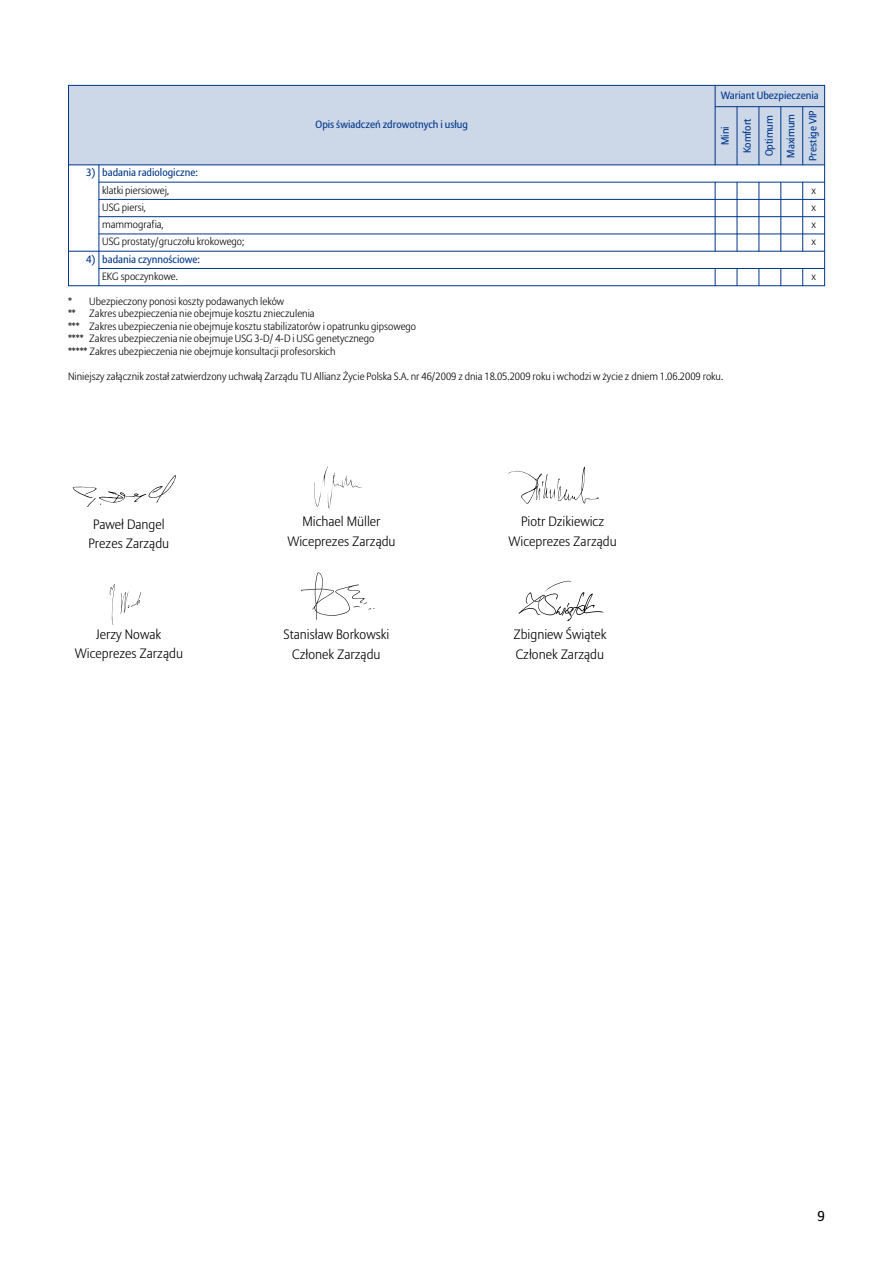
<style>
.page{position:relative;width:893px;height:1263px;background:#fff}
.page>*{position:absolute;margin:0;border:0;box-sizing:border-box;transform-origin:0 0}
.t1{font:14.25px "Allianz Sans CE";color:#000}
.t2{font:300 13.5px/19.5px "Allianz Sans CE";color:#000;text-align:center}
.t3{font:300 10.5px/12.6px "Allianz Sans CE";color:#000}
.t4{font:10.5px/21.9px "Allianz Sans CE";color:#00368a;text-align:center}
</style>
<div class="page">
<div style="left:68px;top:85px;width:647px;height:80px;background:#ccd7e8"></div>
<div style="left:715px;top:85px;width:110px;height:22px;background:#ccd7e8"></div>
<div style="left:715px;top:107px;width:22px;height:58px;background:#ccd7e8"></div>
<div style="left:737px;top:107px;width:22px;height:58px;background:#ccd7e8"></div>
<div style="left:759px;top:107px;width:22px;height:58px;background:#ccd7e8"></div>
<div style="left:781px;top:107px;width:22px;height:58px;background:#ccd7e8"></div>
<div style="left:803px;top:107px;width:22px;height:58px;background:#ccd7e8"></div>
<hr style="left:68px;top:85px;width:1px;height:201px;background:#00368a">
<hr style="left:99px;top:165px;width:1px;height:121px;background:#00368a">
<hr style="left:715px;top:85px;width:1px;height:80px;background:#00368a">
<hr style="left:715px;top:182px;width:1px;height:69px;background:#00368a">
<svg style="left:715px;top:269px;width:1px;height:16px"></svg>
<hr style="left:737px;top:106px;width:1px;height:59px;background:#00368a">
<hr style="left:737px;top:182px;width:1px;height:69px;background:#00368a">
<svg style="left:737px;top:269px;width:1px;height:16px"></svg>
<hr style="left:759px;top:106px;width:1px;height:59px;background:#00368a">
<hr style="left:759px;top:182px;width:1px;height:69px;background:#00368a">
<svg style="left:759px;top:269px;width:1px;height:16px"></svg>
<hr style="left:780px;top:106px;width:1px;height:59px;background:#00368a">
<hr style="left:780px;top:182px;width:1px;height:69px;background:#00368a">
<svg style="left:780px;top:269px;width:1px;height:16px"></svg>
<hr style="left:802px;top:106px;width:1px;height:59px;background:#00368a">
<hr style="left:802px;top:182px;width:1px;height:69px;background:#00368a">
<svg style="left:802px;top:269px;width:1px;height:16px"></svg>
<hr style="left:824px;top:85px;width:1px;height:201px;background:#00368a">
<hr style="left:68px;top:85px;width:757px;height:1px;background:#00368a">
<hr style="left:715px;top:106px;width:110px;height:1px;background:#00368a">
<hr style="left:68px;top:165px;width:757px;height:1px;background:#00368a">
<hr style="left:99px;top:182px;width:726px;height:1px;background:#00368a">
<hr style="left:99px;top:199px;width:726px;height:1px;background:#00368a">
<hr style="left:99px;top:216px;width:726px;height:1px;background:#00368a">
<hr style="left:99px;top:234px;width:726px;height:1px;background:#00368a">
<hr style="left:68px;top:251px;width:757px;height:1px;background:#00368a">
<hr style="left:99px;top:268px;width:726px;height:1px;background:#00368a">
<hr style="left:68px;top:285px;width:757px;height:1px;background:#00368a">
<svg style="left:73px;top:475px;width:103px;height:32px"></svg>
<svg style="left:314px;top:466px;width:48px;height:42px"></svg>
<svg style="left:301px;top:572px;width:73px;height:48px"></svg>
<svg style="left:508px;top:467px;width:91px;height:37px"></svg>
<svg style="left:110px;top:584px;width:5px;height:41px"></svg>
<svg style="left:121px;top:591px;width:20px;height:22px"></svg>
<svg style="left:519px;top:581px;width:85px;height:40px"></svg>
<p class="t4" style="left:316px;top:114px;width:154px">Opis świadczeń zdrowotnych i usług</p>
<p class="t4" style="left:721px;top:85px;width:100px">Wariant Ubezpieczenia</p>
<p class="t4" style="left:715px;top:161px;width:52px;rotate:-90deg">Mini<br>Komfort<br>Optimum<br>Maximum<br>Prestige VIP</p>
<p class="t4" style="left:86px;top:163px;width:113px">3) badania radiologiczne:</p>
<p class="t3" style="left:102px;top:184px;width:68px">klatki piersiowej,</p>
<p class="t3" style="left:811px;top:184px;width:6px">x</p>
<p class="t3" style="left:102px;top:202px;width:45px">USG piersi,</p>
<p class="t3" style="left:811px;top:202px;width:6px">x</p>
<p class="t3" style="left:102px;top:219px;width:63px">mammografia,</p>
<p class="t3" style="left:811px;top:219px;width:6px">x</p>
<p class="t3" style="left:102px;top:236px;width:144px">USG prostaty/gruczołu krokowego;</p>
<p class="t3" style="left:811px;top:236px;width:6px">x</p>
<p class="t4" style="left:86px;top:249px;width:116px">4) badania czynnościowe:</p>
<p class="t3" style="left:102px;top:271px;width:77px">EKG spoczynkowe.</p>
<p class="t3" style="left:811px;top:271px;width:6px">x</p>
<p class="t3" style="left:68px;top:295px;width:218px">* Ubezpieczony ponosi koszty podawanych leków **</p>
<p class="t3" style="left:68px;top:308px;width:350px;text-indent:21px">Zakres ubezpieczenia nie obejmuje kosztu znieczulenia<br>*** Zakres ubezpieczenia nie obejmuje kosztu stabilizatorów i opatrunku gipsowego **** Zakres ubezpieczenia nie obejmuje USG 3-D/ 4-D i USG genetycznego<br>***** Zakres ubezpieczenia nie obejmuje konsultacji profesorskich</p>
<p class="t3" style="left:68px;top:371px;width:657px">Niniejszy załącznik został zatwierdzony uchwałą Zarządu TU Allianz Życie Polska S.A. nr 46/2009 z dnia 18.05.2009 roku i wchodzi w życie z dniem 1.06.2009 roku.</p>
<p class="t2" style="left:88px;top:515px;width:82px">Paweł Dangel<br>Prezes Zarządu</p>
<p class="t2" style="left:508px;top:513px;width:110px">Piotr Dzikiewicz<br>Wiceprezes Zarządu</p>
<p class="t2" style="left:287px;top:513px;width:110px">Michael Müller<br>Wiceprezes Zarządu</p>
<p class="t2" style="left:75px;top:625px;width:110px">Jerzy Nowak<br>Wiceprezes Zarządu</p>
<p class="t2" style="left:513px;top:626px;width:95px;text-align:left">Zbigniew Świątek<br>Członek Zarządu</p>
<p class="t2" style="left:284px;top:626px;width:107px">Stanisław Borkowski<br>Członek Zarządu</p>
<h1 class="t1" style="left:817px;top:1210px;width:9px">9</h1>
</div>
